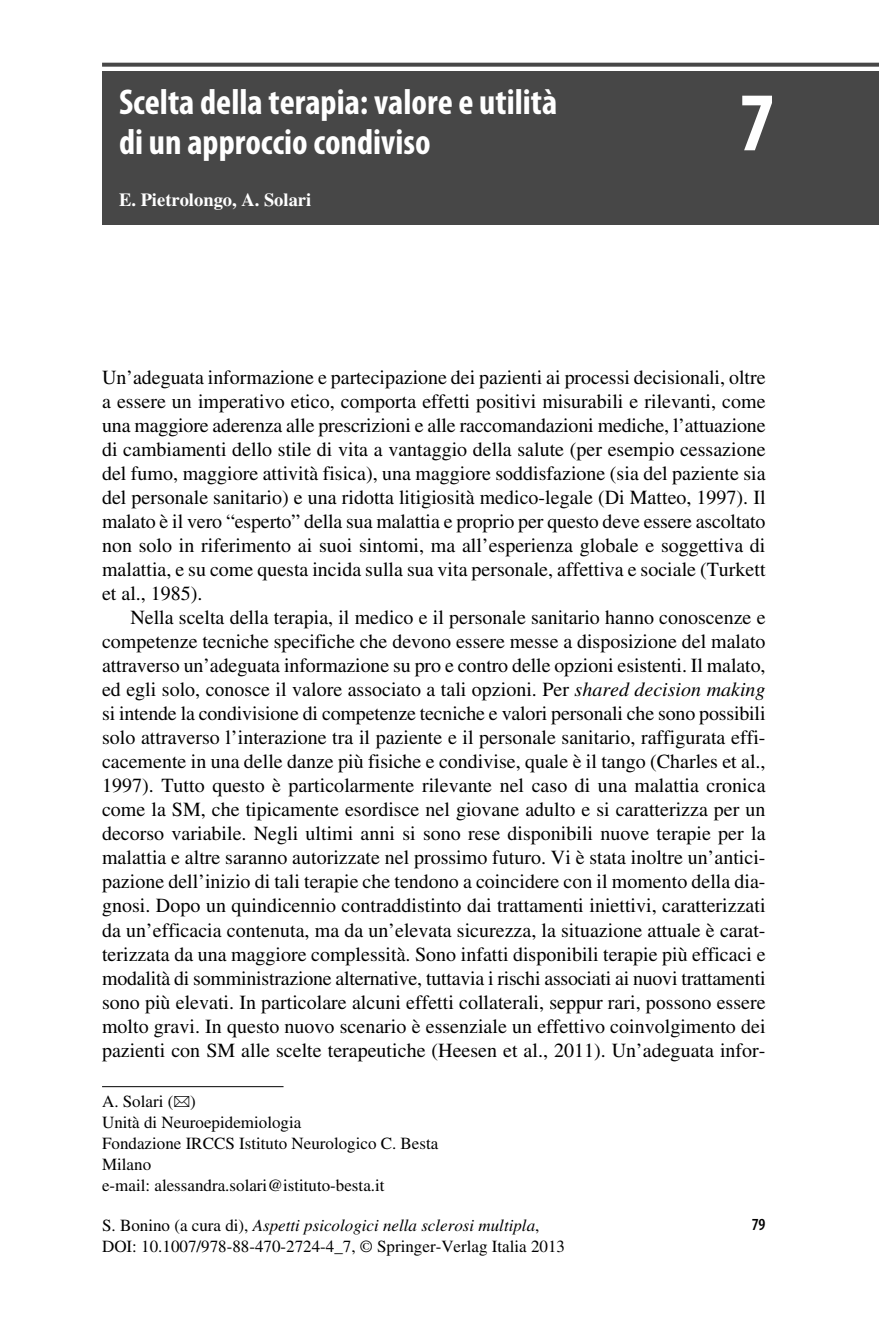
<style>
.page{position:relative;width:879px;height:1333px;background:#fff}
.page>*{position:absolute;margin:0;border:0;box-sizing:border-box;transform-origin:0 0}
.t1{font:700 condensed 84px "Myriad Pro";color:#fff}
.t2{font:700 condensed 36px/40px "Myriad Pro";color:#fff}
.t3{font:20px/24px "Times LT Std";color:#000;text-align:justify}
.t4{font:700 18.4px "Times LT Std";color:#fff}
.t5{font:17px/21px "Times LT Std";color:#000}
.t6{font:600 condensed 17px "Myriad Pro";color:#000}
.s1{font-style:italic}
.s2{font-family:"Carta";font-size:24px}
</style>
<div class="page">
<svg style="left:102px;top:63px;width:777px;height:4px;background:#555"></svg>
<div style="left:102px;top:71px;width:777px;height:153px;background:#474747"></div>
<hr style="left:102px;top:1086px;width:181px;height:1px;background:#000">
<h2 class="t2" style="left:119px;top:85px;width:440px">Scelta della terapia: valore e utilità di un approccio condiviso</h2>
<p class="t4" style="left:119px;top:193px;width:194px">E. Pietrolongo, A. Solari</p>
<h1 class="t1" style="left:739px;top:92px;width:37px">7</h1>
<p class="t3" style="left:102px;top:367px;width:665px">Un’adeguata informazione e partecipazione dei pazienti ai processi decisionali, oltre a essere un imperativo etico, comporta effetti positivi misurabili e rilevanti, come una maggiore aderenza alle prescrizioni e alle raccomandazioni mediche, l’attuazione di cambiamenti dello stile di vita a vantaggio della salute (per esempio cessazione del fumo, maggiore attività fisica), una maggiore soddisfazione (sia del paziente sia del personale sanitario) e una ridotta litigiosità medico-legale (Di Matteo, 1997). Il malato è il vero “esperto” della sua malattia e proprio per questo deve essere ascoltato non solo in riferimento ai suoi sintomi, ma all’esperienza globale e soggettiva di malattia, e su come questa incida sulla sua vita personale, affettiva e sociale (Turkett et al., 1985).</p>
<p class="t3" style="left:102px;top:607px;width:665px;text-indent:28px">Nella scelta della terapia, il medico e il personale sanitario hanno conoscenze e competenze tecniche specifiche che devono essere messe a disposizione del malato attraverso un’adeguata informazione su pro e contro delle opzioni esistenti. Il malato, ed egli solo, conosce il valore associato a tali opzioni. Per <span class="s1">shared decision making </span>si intende la condivisione di competenze tecniche e valori personali che sono possibili solo attraverso l’interazione tra il paziente e il personale sanitario, raffigurata effi&shy;cacemente in una delle danze più fisiche e condivise, quale è il tango (Charles et al., 1997). Tutto questo è particolarmente rilevante nel caso di una malattia cronica come la SM, che tipicamente esordisce nel giovane adulto e si caratterizza per un decorso variabile. Negli ultimi anni si sono rese disponibili nuove terapie per la malattia e altre saranno autorizzate nel prossimo futuro. Vi è stata inoltre un’antici&shy;pazione dell’inizio di tali terapie che tendono a coincidere con il momento della dia&shy;gnosi. Dopo un quindicennio contraddistinto dai trattamenti iniettivi, caratterizzati da un’efficacia contenuta, ma da un’elevata sicurezza, la situazione attuale è carat&shy;terizzata da una maggiore complessità. Sono infatti disponibili terapie più efficaci e modalità di somministrazione alternative, tuttavia i rischi associati ai nuovi trattamenti sono più elevati. In particolare alcuni effetti collaterali, seppur rari, possono essere molto gravi. In questo nuovo scenario è essenziale un effettivo coinvolgimento dei pazienti con SM alle scelte terapeutiche (Heesen et al., 2011). Un’adeguata infor-</p>
<p class="t5" style="left:102px;top:1092px;width:338px">A. Solari (<span class="s2">-</span>)<br>Unità di Neuroepidemiologia<br>Fondazione IRCCS Istituto Neurologico C. Besta<br>Milano<br>e-mail: alessandra.solari@istituto-besta.it</p>
<p class="t5" style="left:102px;top:1216px;width:464px">S. Bonino (a cura di), <span class="s1">Aspetti psicologici nella sclerosi multipla</span>,<br>DOI: 10.1007/978-88-470-2724-4_7, © Springer-Verlag Italia 2013</p>
<p class="t6" style="left:751px;top:1218px;width:15px">79</p>
</div>
